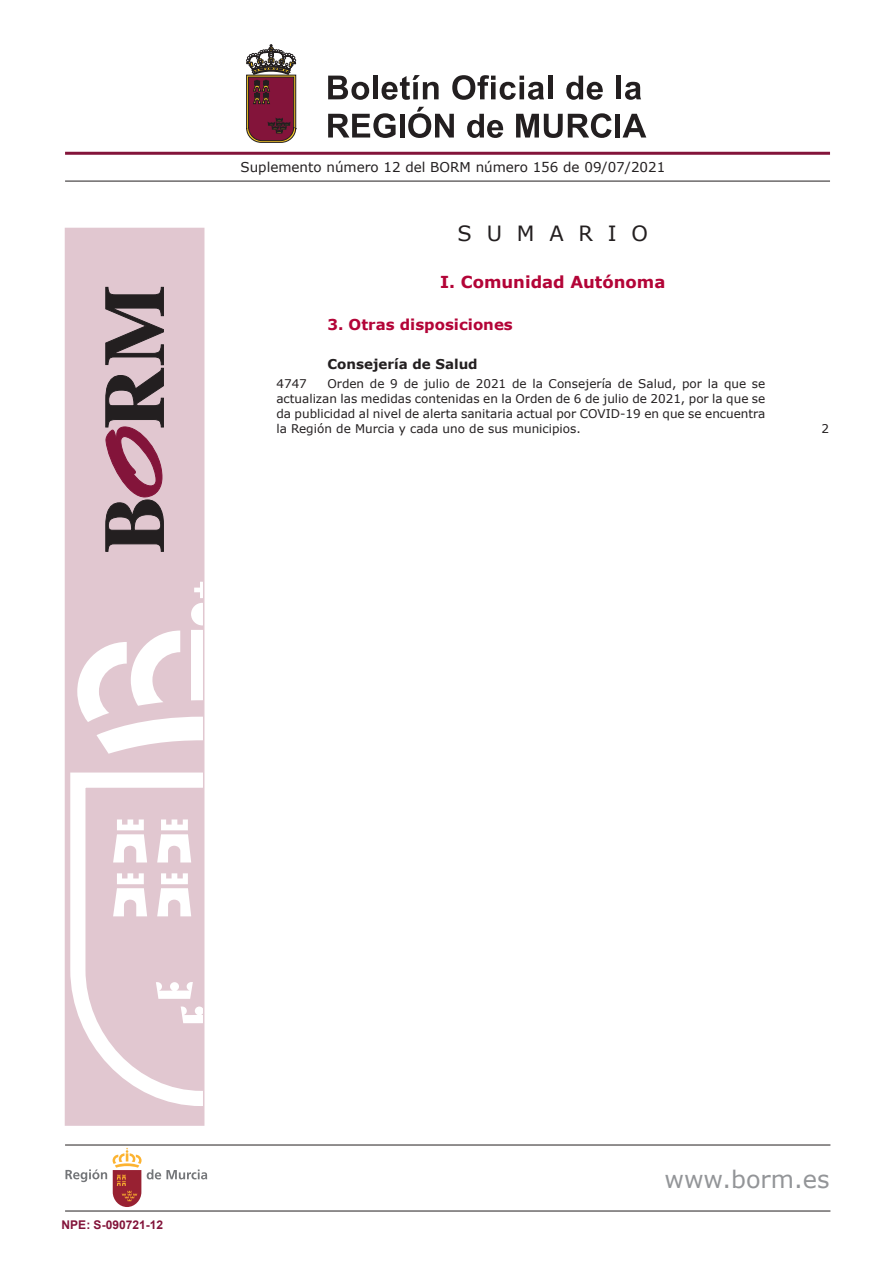
<style>
.page{position:relative;width:893px;height:1263px;background:#fff}
.page>*{position:absolute;margin:0;border:0;box-sizing:border-box;transform-origin:0 0}
.t1{font:24px "Verdana";color:#939598}
.t2{font:21px "Verdana";color:#231f20}
.t3{font:700 16.5px "Verdana";color:#b30437}
.t4{font:700 15px "Verdana";color:#b30437}
.t5{font:13.5px "Verdana";color:#231f20}
.t6{font:700 13.5px "Verdana";color:#231f20}
.t7{font:12px/15px "Verdana";color:#231f20;text-align:justify}
.t8{font:700 12px "Arial";color:#83143a}
</style>
<div class="page">
<hr style="left:65px;top:152px;width:765px;height:3px;background:#83143a">
<svg style="left:328px;top:113px;width:68px;height:25px"></svg>
<div style="left:400px;top:114px;width:5px;height:24px;background:#231f20"></div>
<svg style="left:408px;top:107px;width:46px;height:31px"></svg>
<svg style="left:467px;top:114px;width:36px;height:24px"></svg>
<svg style="left:516px;top:113px;width:96px;height:25px"></svg>
<hr style="left:616px;top:114px;width:4px;height:24px;background:#231f20">
<svg style="left:622px;top:114px;width:24px;height:24px"></svg>
<svg style="left:328px;top:76px;width:41px;height:24px"></svg>
<div style="left:373px;top:76px;width:5px;height:23px;background:#231f20"></div>
<svg style="left:382px;top:75px;width:57px;height:25px"></svg>
<svg style="left:452px;top:75px;width:92px;height:25px"></svg>
<div style="left:548px;top:76px;width:5px;height:23px;background:#231f20"></div>
<svg style="left:566px;top:76px;width:37px;height:24px"></svg>
<hr style="left:617px;top:76px;width:4px;height:23px;background:#231f20">
<svg style="left:625px;top:82px;width:16px;height:18px"></svg>
<hr style="left:65px;top:181px;width:765px;height:1px;background:#231f20">
<div style="left:65px;top:228px;width:139px;height:897px;background:#e1c7d0"></div>
<svg style="left:70px;top:772px;width:131px;height:334px"></svg>
<svg style="left:156px;top:958px;width:45px;height:90px"></svg>
<svg style="left:113px;top:819px;width:78px;height:97px"></svg>
<svg style="left:77px;top:582px;width:124px;height:172px"></svg>
<svg style="left:105px;top:287px;width:59px;height:265px"></svg>
<svg style="left:246px;top:45px;width:50px;height:98px"></svg>
<hr style="left:65px;top:1144px;width:765px;height:1px;background:#231f20">
<svg style="left:113px;top:1148px;width:94px;height:59px"></svg>
<svg style="left:65px;top:1169px;width:42px;height:13px"></svg>
<hr style="left:65px;top:1210px;width:765px;height:1px;background:#231f20">
<p class="t5" style="left:241px;top:158px;width:426px">Suplemento número 12 del BORM número 156 de 09/07/2021</p>
<h2 class="t2" style="left:458px;top:219px;width:192px">S U M A R I O</h2>
<h3 class="t3" style="left:440px;top:270px;width:227px">I. Comunidad Autónoma</h3>
<p class="t4" style="left:327px;top:314px;width:187px">3. Otras disposiciones</p>
<p class="t6" style="left:327px;top:354px;width:152px">Consejería de Salud</p>
<p class="t7" style="left:276px;top:376px;width:490px;text-indent:51px">Orden de 9 de julio de 2021 de la Consejería de Salud, por la que se actualizan las medidas contenidas en la Orden de 6 de julio de 2021, por la que se da publicidad al nivel de alerta sanitaria actual por COVID-19 en que se encuentra la Región de Murcia y cada uno de sus municipios.</p>
<p class="t7" style="left:276px;top:376px;width:32px">4747</p>
<p class="t7" style="left:822px;top:421px;width:9px">2</p>
<p class="t8" style="left:62px;top:1216px;width:103px">NPE: S-090721-12</p>
<h1 class="t1" style="left:664px;top:1164px;width:167px">www.borm.es</h1>
</div>
